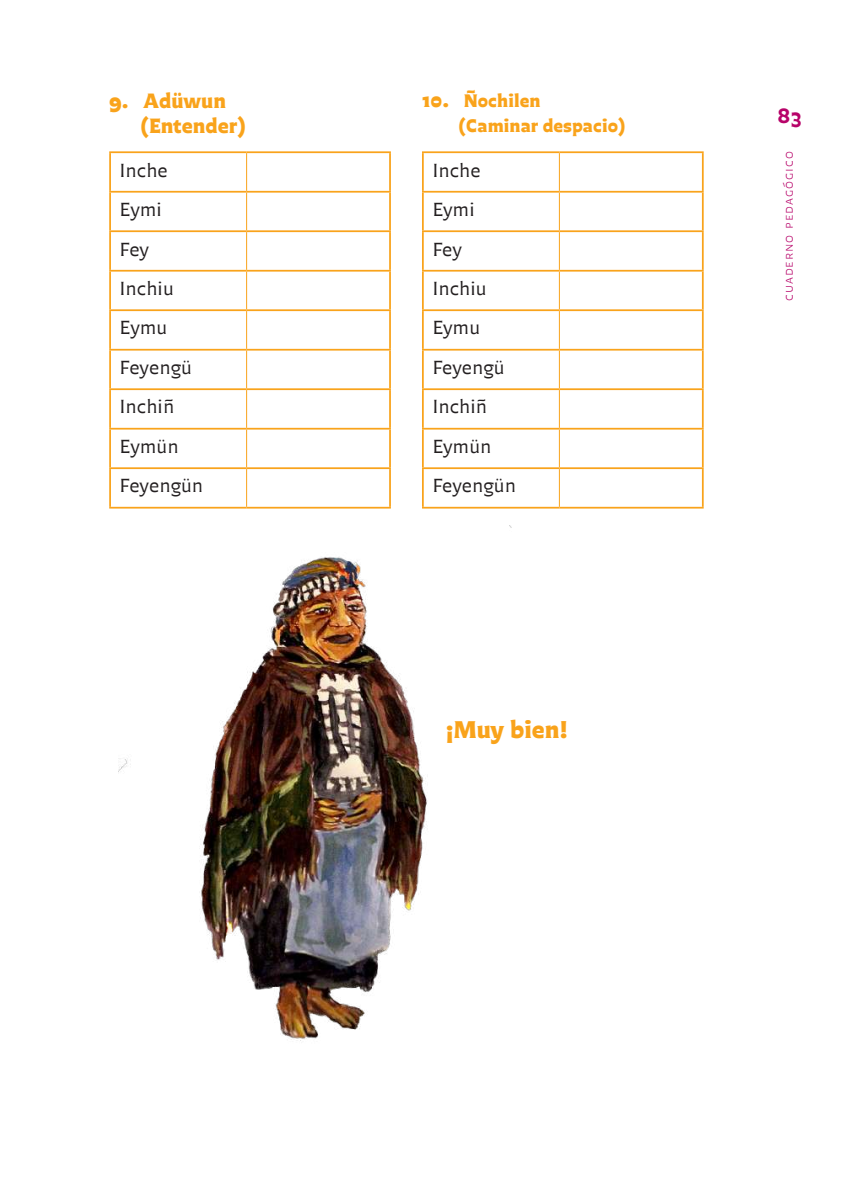
<style>
.page{position:relative;width:844px;height:1191px;background:#fff}
.page>*{position:absolute;margin:0;border:0;box-sizing:border-box;transform-origin:0 0}
.t1{font:24.5px "Chercan Super Negra";color:#f9a31b}
.t2{font:21px/25.4px "Chercan Super Negra";color:#f9a31b}
.t3{font:21px "Chercan Negra";color:#b70369}
.t4{font:19.25px/39.6px "Chercan Gris";color:#231f20}
.t5{font:18.38px/25.4px "Chercan Super Negra";color:#f9a31b}
.t6{font:13.12px "Chercan Fina";letter-spacing:.07em;color:#b70369}
.s1{font-size:21px}
</style>
<div class="page">
<hr style="left:109px;top:151px;width:137px;height:2px;background:#f9a31b">
<hr style="left:109px;top:153px;width:2px;height:38px;background:#f9a31b">
<hr style="left:246px;top:151px;width:145px;height:2px;background:#f9a31b">
<hr style="left:389px;top:153px;width:2px;height:38px;background:#f9a31b">
<hr style="left:109px;top:191px;width:137px;height:2px;background:#f9a31b">
<hr style="left:109px;top:193px;width:2px;height:37px;background:#f9a31b">
<hr style="left:246px;top:191px;width:145px;height:2px;background:#f9a31b">
<hr style="left:389px;top:193px;width:2px;height:37px;background:#f9a31b">
<hr style="left:109px;top:230px;width:137px;height:2px;background:#f9a31b">
<hr style="left:109px;top:232px;width:2px;height:38px;background:#f9a31b">
<hr style="left:246px;top:230px;width:145px;height:2px;background:#f9a31b">
<hr style="left:389px;top:232px;width:2px;height:38px;background:#f9a31b">
<hr style="left:109px;top:270px;width:137px;height:2px;background:#f9a31b">
<hr style="left:109px;top:272px;width:2px;height:37px;background:#f9a31b">
<hr style="left:246px;top:270px;width:145px;height:2px;background:#f9a31b">
<hr style="left:389px;top:272px;width:2px;height:37px;background:#f9a31b">
<hr style="left:109px;top:309px;width:137px;height:2px;background:#f9a31b">
<hr style="left:109px;top:311px;width:2px;height:38px;background:#f9a31b">
<hr style="left:246px;top:309px;width:145px;height:2px;background:#f9a31b">
<hr style="left:389px;top:311px;width:2px;height:38px;background:#f9a31b">
<hr style="left:109px;top:349px;width:137px;height:1px;background:#f9a31b">
<hr style="left:109px;top:350px;width:2px;height:38px;background:#f9a31b">
<hr style="left:246px;top:349px;width:145px;height:1px;background:#f9a31b">
<hr style="left:389px;top:350px;width:2px;height:38px;background:#f9a31b">
<hr style="left:109px;top:388px;width:137px;height:2px;background:#f9a31b">
<hr style="left:109px;top:390px;width:2px;height:38px;background:#f9a31b">
<hr style="left:246px;top:388px;width:145px;height:2px;background:#f9a31b">
<hr style="left:389px;top:390px;width:2px;height:38px;background:#f9a31b">
<hr style="left:109px;top:428px;width:137px;height:1px;background:#f9a31b">
<hr style="left:109px;top:429px;width:2px;height:38px;background:#f9a31b">
<hr style="left:246px;top:428px;width:145px;height:1px;background:#f9a31b">
<hr style="left:389px;top:429px;width:2px;height:38px;background:#f9a31b">
<hr style="left:109px;top:467px;width:137px;height:2px;background:#f9a31b">
<hr style="left:109px;top:469px;width:2px;height:38px;background:#f9a31b">
<hr style="left:246px;top:467px;width:145px;height:2px;background:#f9a31b">
<hr style="left:389px;top:469px;width:2px;height:38px;background:#f9a31b">
<hr style="left:109px;top:507px;width:137px;height:1px;background:#f9a31b">
<hr style="left:246px;top:507px;width:145px;height:1px;background:#f9a31b">
<hr style="left:246px;top:153px;width:1px;height:38px;background:#f9a31b">
<hr style="left:246px;top:193px;width:1px;height:37px;background:#f9a31b">
<hr style="left:246px;top:232px;width:1px;height:38px;background:#f9a31b">
<hr style="left:246px;top:272px;width:1px;height:37px;background:#f9a31b">
<hr style="left:246px;top:311px;width:1px;height:38px;background:#f9a31b">
<hr style="left:246px;top:350px;width:1px;height:38px;background:#f9a31b">
<hr style="left:246px;top:390px;width:1px;height:38px;background:#f9a31b">
<hr style="left:246px;top:429px;width:1px;height:38px;background:#f9a31b">
<hr style="left:246px;top:469px;width:1px;height:38px;background:#f9a31b">
<hr style="left:422px;top:151px;width:137px;height:2px;background:#f9a31b">
<hr style="left:422px;top:153px;width:1px;height:38px;background:#f9a31b">
<hr style="left:559px;top:151px;width:144px;height:2px;background:#f9a31b">
<hr style="left:701px;top:153px;width:2px;height:38px;background:#f9a31b">
<hr style="left:422px;top:191px;width:137px;height:2px;background:#f9a31b">
<hr style="left:422px;top:193px;width:1px;height:37px;background:#f9a31b">
<hr style="left:559px;top:191px;width:144px;height:2px;background:#f9a31b">
<hr style="left:701px;top:193px;width:2px;height:37px;background:#f9a31b">
<hr style="left:422px;top:230px;width:137px;height:2px;background:#f9a31b">
<hr style="left:422px;top:232px;width:1px;height:38px;background:#f9a31b">
<hr style="left:559px;top:230px;width:144px;height:2px;background:#f9a31b">
<hr style="left:701px;top:232px;width:2px;height:38px;background:#f9a31b">
<hr style="left:422px;top:270px;width:137px;height:2px;background:#f9a31b">
<hr style="left:422px;top:272px;width:1px;height:37px;background:#f9a31b">
<hr style="left:559px;top:270px;width:144px;height:2px;background:#f9a31b">
<hr style="left:701px;top:272px;width:2px;height:37px;background:#f9a31b">
<hr style="left:422px;top:309px;width:137px;height:2px;background:#f9a31b">
<hr style="left:422px;top:311px;width:1px;height:38px;background:#f9a31b">
<hr style="left:559px;top:309px;width:144px;height:2px;background:#f9a31b">
<hr style="left:701px;top:311px;width:2px;height:38px;background:#f9a31b">
<hr style="left:422px;top:349px;width:137px;height:1px;background:#f9a31b">
<hr style="left:422px;top:350px;width:1px;height:38px;background:#f9a31b">
<hr style="left:559px;top:349px;width:144px;height:1px;background:#f9a31b">
<hr style="left:701px;top:350px;width:2px;height:38px;background:#f9a31b">
<hr style="left:422px;top:388px;width:137px;height:2px;background:#f9a31b">
<hr style="left:422px;top:390px;width:1px;height:38px;background:#f9a31b">
<hr style="left:559px;top:388px;width:144px;height:2px;background:#f9a31b">
<hr style="left:701px;top:390px;width:2px;height:38px;background:#f9a31b">
<hr style="left:422px;top:428px;width:137px;height:1px;background:#f9a31b">
<hr style="left:422px;top:429px;width:1px;height:38px;background:#f9a31b">
<hr style="left:559px;top:428px;width:144px;height:1px;background:#f9a31b">
<hr style="left:701px;top:429px;width:2px;height:38px;background:#f9a31b">
<hr style="left:422px;top:467px;width:137px;height:2px;background:#f9a31b">
<hr style="left:422px;top:469px;width:1px;height:38px;background:#f9a31b">
<hr style="left:559px;top:467px;width:144px;height:2px;background:#f9a31b">
<hr style="left:701px;top:469px;width:2px;height:38px;background:#f9a31b">
<hr style="left:422px;top:507px;width:137px;height:1px;background:#f9a31b">
<hr style="left:559px;top:507px;width:144px;height:1px;background:#f9a31b">
<hr style="left:559px;top:153px;width:1px;height:38px;background:#f9a31b">
<hr style="left:559px;top:193px;width:1px;height:37px;background:#f9a31b">
<hr style="left:559px;top:232px;width:1px;height:38px;background:#f9a31b">
<hr style="left:559px;top:272px;width:1px;height:37px;background:#f9a31b">
<hr style="left:559px;top:311px;width:1px;height:38px;background:#f9a31b">
<hr style="left:559px;top:350px;width:1px;height:38px;background:#f9a31b">
<hr style="left:559px;top:390px;width:1px;height:38px;background:#f9a31b">
<hr style="left:559px;top:429px;width:1px;height:38px;background:#f9a31b">
<hr style="left:559px;top:469px;width:1px;height:38px;background:#f9a31b">
<img style="left:119px;top:525px;width:392px;height:516px">
<p class="t2" style="left:141px;top:87px;width:107px;text-indent:-31px">9. Adüwun (Entender)</p>
<p class="t5" style="left:458px;top:87px;width:168px;text-indent:-37px"><span class="s1">10.</span> Ñochilen<br>(Caminar despacio)</p>
<p class="t4" style="left:119px;top:150px;width:85px">Inche<br>Eymi<br>Fey<br>Inchiu<br>Eymu<br>Feyengü<br>Inchiñ<br>Eymün<br>Feyengün</p>
<p class="t4" style="left:432px;top:150px;width:85px">Inche<br>Eymi<br>Fey<br>Inchiu<br>Eymu<br>Feyengü<br>Inchiñ<br>Eymün<br>Feyengün</p>
<p class="t1" style="left:446px;top:709px;width:123px">¡Muy bien!</p>
<p class="t3" style="left:777px;top:99px;width:26px">83</p>
<p class="t6" style="left:778px;top:301px;width:151px;rotate:-90deg">Cuaderno pedagógico</p>
</div>
